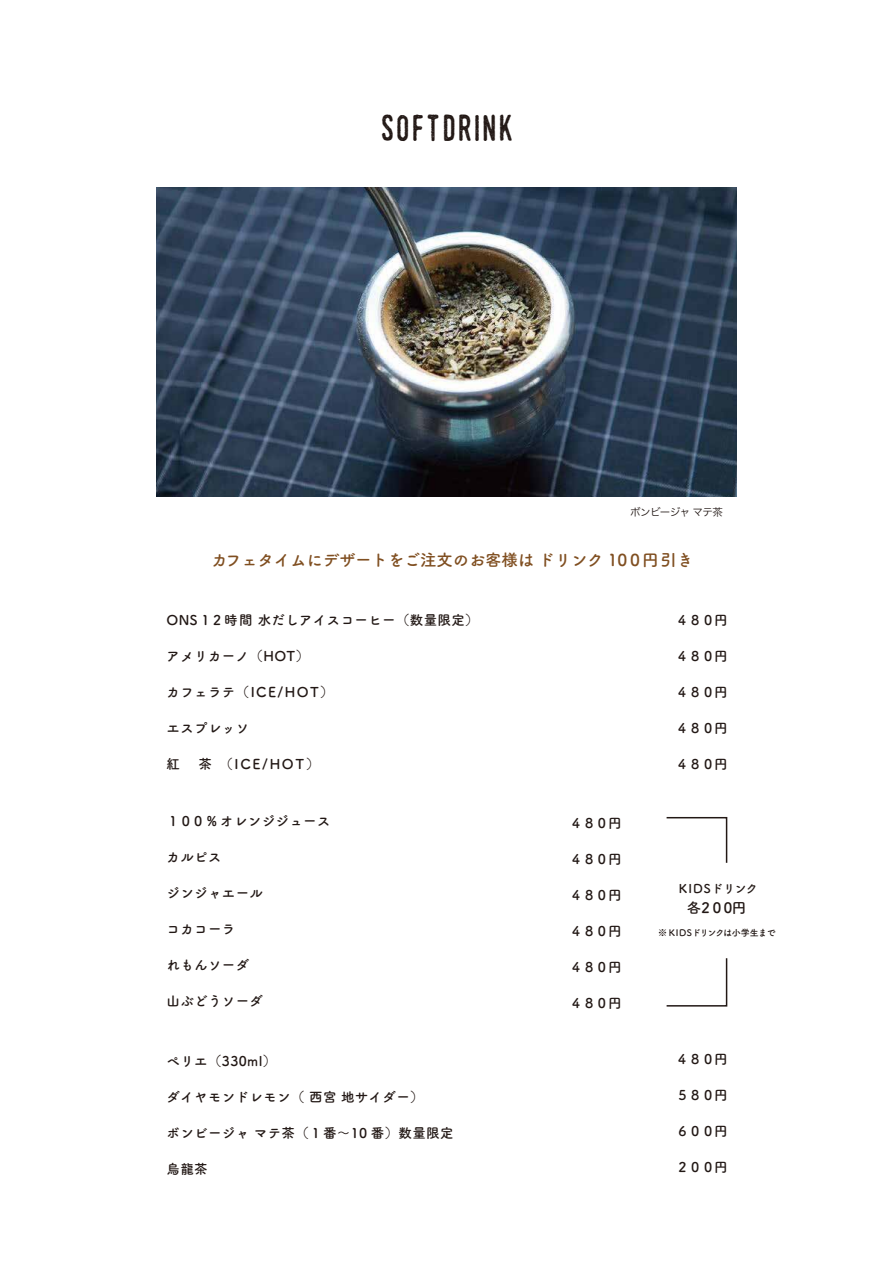
<style>
.page{position:relative;width:893px;height:1263px;background:#fff}
.page>*{position:absolute;margin:0;border:0;box-sizing:border-box;transform-origin:0 0}
.t1{font:36px "Swistblnk Monthoers";letter-spacing:.05em;color:#221815}
.t2{font:700 16.5px "Tsuku A Rd Gothic";letter-spacing:-.015em;color:#804f21}
.t3{font:700 14.4px "Tsuku A Rd Gothic";color:#221815}
.t4{font:700 13.5px "Tsuku A Rd Gothic";letter-spacing:.025em;color:#221815}
.t5{font:700 13.5px "Tsuku A Rd Gothic";letter-spacing:.065em;color:#221815}
.t6{font:700 12.15px "Tsuku A Rd Gothic";letter-spacing:.055em;color:#221815}
.t7{font:10.5px "Hira Kaku Pro W3";letter-spacing:-.055em;color:#221815}
.t8{font:700 9px "Tsuku A Rd Gothic";letter-spacing:-.055em;color:#221815}
</style>
<div class="page">
<img style="left:157px;top:187px;width:579px;height:310px">
<svg style="left:666px;top:958px;width:62px;height:49px"></svg>
<svg style="left:666px;top:816px;width:62px;height:47px"></svg>
<h1 class="t1" style="left:381px;top:106px;width:135px">SOFTDRINK</h1>
<p class="t7" style="left:630px;top:503px;width:94px">ボンビージャ マテ茶</p>
<p class="t2" style="left:212px;top:547px;width:483px">カフェタイムにデザートをご注文のお客様は ドリンク 1００円引き</p>
<p class="t4" style="left:167px;top:609px;width:314px">ONS１２時間 水だしアイスコーヒー（数量限定）</p>
<p class="t4" style="left:167px;top:645px;width:144px">アメリカーノ（HOT）</p>
<p class="t5" style="left:167px;top:681px;width:169px">カフェラテ（ICE/HOT）</p>
<p class="t4" style="left:167px;top:717px;width:84px">エスプレッソ</p>
<p class="t4" style="left:167px;top:753px;width:154px">紅 　茶 （ICE/HOT）</p>
<p class="t4" style="left:167px;top:810px;width:165px">１００ % オレンジジュース</p>
<p class="t4" style="left:167px;top:846px;width:57px">カルピス</p>
<p class="t4" style="left:167px;top:882px;width:98px">ジンジャエール</p>
<p class="t4" style="left:167px;top:918px;width:70px">コカコーラ</p>
<p class="t4" style="left:167px;top:954px;width:84px">れもんソーダ</p>
<p class="t4" style="left:167px;top:990px;width:98px">山ぶどうソーダ</p>
<p class="t4" style="left:167px;top:1050px;width:111px">ペリエ（330ml）</p>
<p class="t4" style="left:167px;top:1086px;width:259px">ダイヤモンドレモン（ 西宮 地サイダー）</p>
<p class="t4" style="left:167px;top:1122px;width:289px">ボンビージャ マテ茶（１番～10 番）数量限定</p>
<p class="t4" style="left:167px;top:1158px;width:43px">烏龍茶</p>
<p class="t4" style="left:570px;top:812px;width:53px">４８０円</p>
<p class="t4" style="left:570px;top:848px;width:53px">４８０円</p>
<p class="t4" style="left:570px;top:884px;width:53px">４８０円</p>
<p class="t4" style="left:570px;top:920px;width:53px">４８０円</p>
<p class="t4" style="left:570px;top:956px;width:53px">４８０円</p>
<p class="t4" style="left:570px;top:992px;width:53px">４８０円</p>
<p class="t4" style="left:676px;top:609px;width:53px">４８０円</p>
<p class="t4" style="left:676px;top:645px;width:53px">４８０円</p>
<p class="t4" style="left:676px;top:681px;width:53px">４８０円</p>
<p class="t4" style="left:676px;top:717px;width:53px">４８０円</p>
<p class="t4" style="left:676px;top:753px;width:53px">４８０円</p>
<p class="t6" style="left:679px;top:879px;width:81px">KIDSドリンク</p>
<p class="t3" style="left:687px;top:896px;width:61px">各 ２００円</p>
<p class="t8" style="left:658px;top:925px;width:119px">※ KIDSドリンクは小学生まで</p>
<p class="t4" style="left:676px;top:1049px;width:53px">４８０円</p>
<p class="t4" style="left:676px;top:1085px;width:53px">５８０円</p>
<p class="t4" style="left:676px;top:1121px;width:53px">６００円</p>
<p class="t4" style="left:676px;top:1157px;width:53px">２００円</p>
</div>
